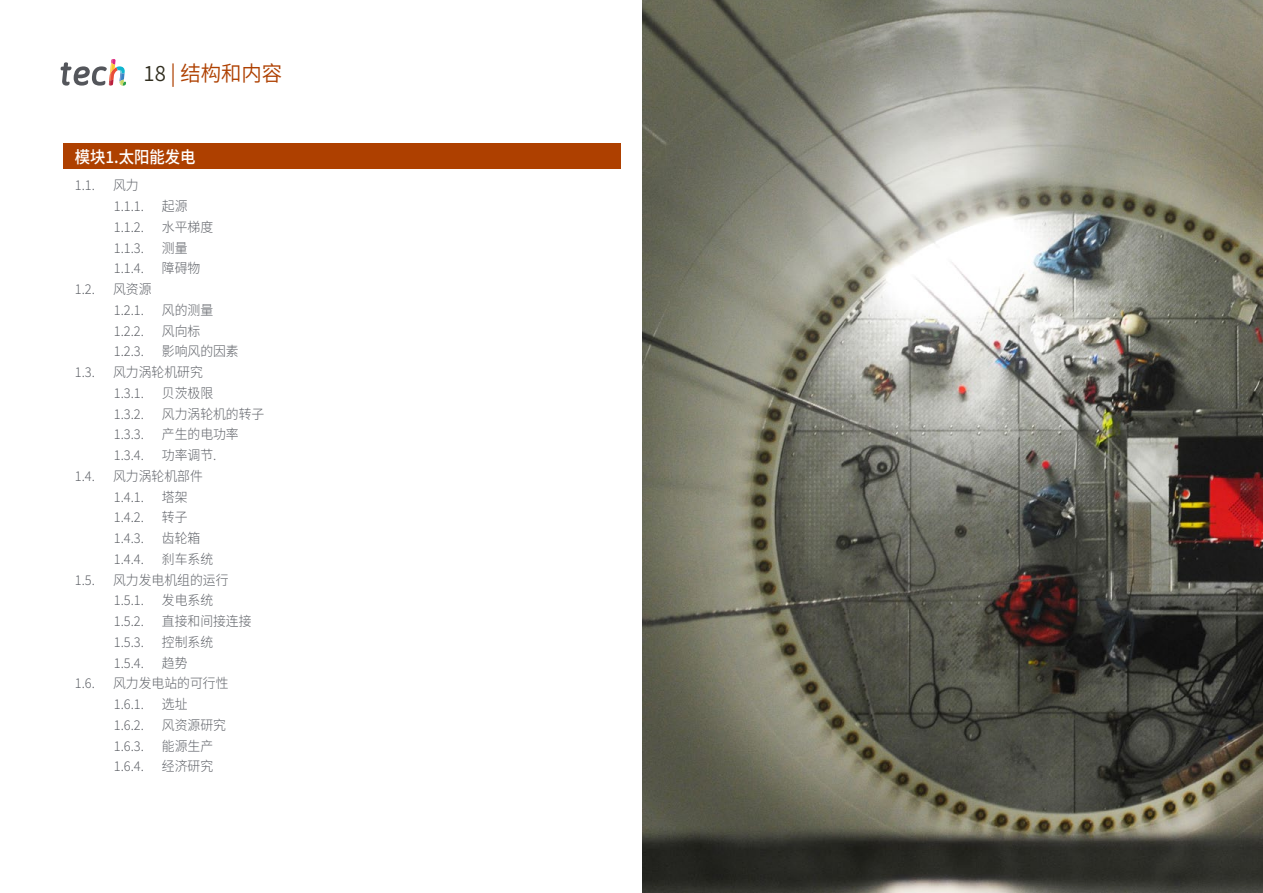
<style>
.page{position:relative;width:1263px;height:893px;background:#fff}
.page>*{position:absolute;margin:0;border:0;box-sizing:border-box;transform-origin:0 0}
.t1{font:21px "Source Han Sans CN";color:#ae4000}
.t2{font:500 16.5px "Source Han Sans CN";color:#fff;scale:.93 1}
.t3{font:300 13.5px/20.7px "Source Han Sans CN";color:#61646a;scale:.95 1}
.s1{color:#312e20}
</style>
<div class="page">
<img style="left:642px;top:0;width:621px;height:893px">
<div style="left:64px;top:144px;width:557px;height:25px;background:#ae4000"></div>
<svg style="left:61px;top:59px;width:65px;height:27px"></svg>
<h1 class="t1" style="left:144px;top:61px;width:140px"><span class="s1">18</span> | 结构和内容</h1>
<p class="t2" style="left:75px;top:148px;width:131px">模块1.太阳能发电</p>
<p class="t3" style="left:75px;top:175px;width:23px">1.1.</p>
<p class="t3" style="left:113px;top:175px;width:34px">风力<br>1.1.1.</p>
<p class="t3" style="left:162px;top:196px;width:28px">起源</p>
<p class="t3" style="left:114px;top:217px;width:33px">1.1.2.</p>
<p class="t3" style="left:162px;top:217px;width:55px">水平梯度</p>
<p class="t3" style="left:114px;top:238px;width:33px">1.1.3.</p>
<p class="t3" style="left:162px;top:238px;width:28px">测量</p>
<p class="t3" style="left:114px;top:258px;width:33px">1.1.4.</p>
<p class="t3" style="left:162px;top:258px;width:42px">障碍物</p>
<p class="t3" style="left:75px;top:279px;width:23px">1.2.</p>
<p class="t3" style="left:113px;top:279px;width:42px">风资源<br>1.2.1.</p>
<p class="t3" style="left:162px;top:300px;width:55px">风的测量</p>
<p class="t3" style="left:114px;top:321px;width:33px">1.2.2.</p>
<p class="t3" style="left:162px;top:321px;width:42px">风向标</p>
<p class="t3" style="left:114px;top:341px;width:33px">1.2.3.</p>
<p class="t3" style="left:162px;top:341px;width:83px">影响风的因素</p>
<p class="t3" style="left:75px;top:362px;width:23px">1.3.</p>
<p class="t3" style="left:113px;top:362px;width:96px">风力涡轮机研究<br>1.3.1.</p>
<p class="t3" style="left:162px;top:383px;width:55px">贝茨极限</p>
<p class="t3" style="left:114px;top:404px;width:33px">1.3.2.</p>
<p class="t3" style="left:162px;top:404px;width:109px">风力涡轮机的转子</p>
<p class="t3" style="left:114px;top:424px;width:33px">1.3.3.</p>
<p class="t3" style="left:162px;top:424px;width:83px">产生的电功率</p>
<p class="t3" style="left:114px;top:445px;width:33px">1.3.4.</p>
<p class="t3" style="left:162px;top:445px;width:59px">功率调节.</p>
<p class="t3" style="left:75px;top:466px;width:23px">1.4.</p>
<p class="t3" style="left:113px;top:466px;width:96px">风力涡轮机部件<br>1.4.1.</p>
<p class="t3" style="left:162px;top:487px;width:28px">塔架</p>
<p class="t3" style="left:114px;top:507px;width:33px">1.4.2.</p>
<p class="t3" style="left:162px;top:507px;width:28px">转子</p>
<p class="t3" style="left:114px;top:528px;width:33px">1.4.3.</p>
<p class="t3" style="left:162px;top:528px;width:42px">齿轮箱</p>
<p class="t3" style="left:114px;top:549px;width:33px">1.4.4.</p>
<p class="t3" style="left:162px;top:549px;width:55px">刹车系统</p>
<p class="t3" style="left:75px;top:570px;width:23px">1.5.</p>
<p class="t3" style="left:113px;top:570px;width:123px">风力发电机组的运行<br>1.5.1.</p>
<p class="t3" style="left:162px;top:590px;width:55px">发电系统</p>
<p class="t3" style="left:114px;top:611px;width:33px">1.5.2.</p>
<p class="t3" style="left:162px;top:611px;width:96px">直接和间接连接</p>
<p class="t3" style="left:114px;top:632px;width:33px">1.5.3.</p>
<p class="t3" style="left:162px;top:632px;width:55px">控制系统</p>
<p class="t3" style="left:114px;top:653px;width:33px">1.5.4.</p>
<p class="t3" style="left:162px;top:653px;width:28px">趋势</p>
<p class="t3" style="left:75px;top:673px;width:23px">1.6.</p>
<p class="t3" style="left:113px;top:673px;width:123px">风力发电站的可行性<br>1.6.1.</p>
<p class="t3" style="left:162px;top:694px;width:28px">选址</p>
<p class="t3" style="left:114px;top:715px;width:33px">1.6.2.</p>
<p class="t3" style="left:162px;top:715px;width:69px">风资源研究</p>
<p class="t3" style="left:114px;top:736px;width:33px">1.6.3.</p>
<p class="t3" style="left:162px;top:736px;width:55px">能源生产</p>
<p class="t3" style="left:114px;top:756px;width:33px">1.6.4.</p>
<p class="t3" style="left:162px;top:756px;width:55px">经济研究</p>
</div>
